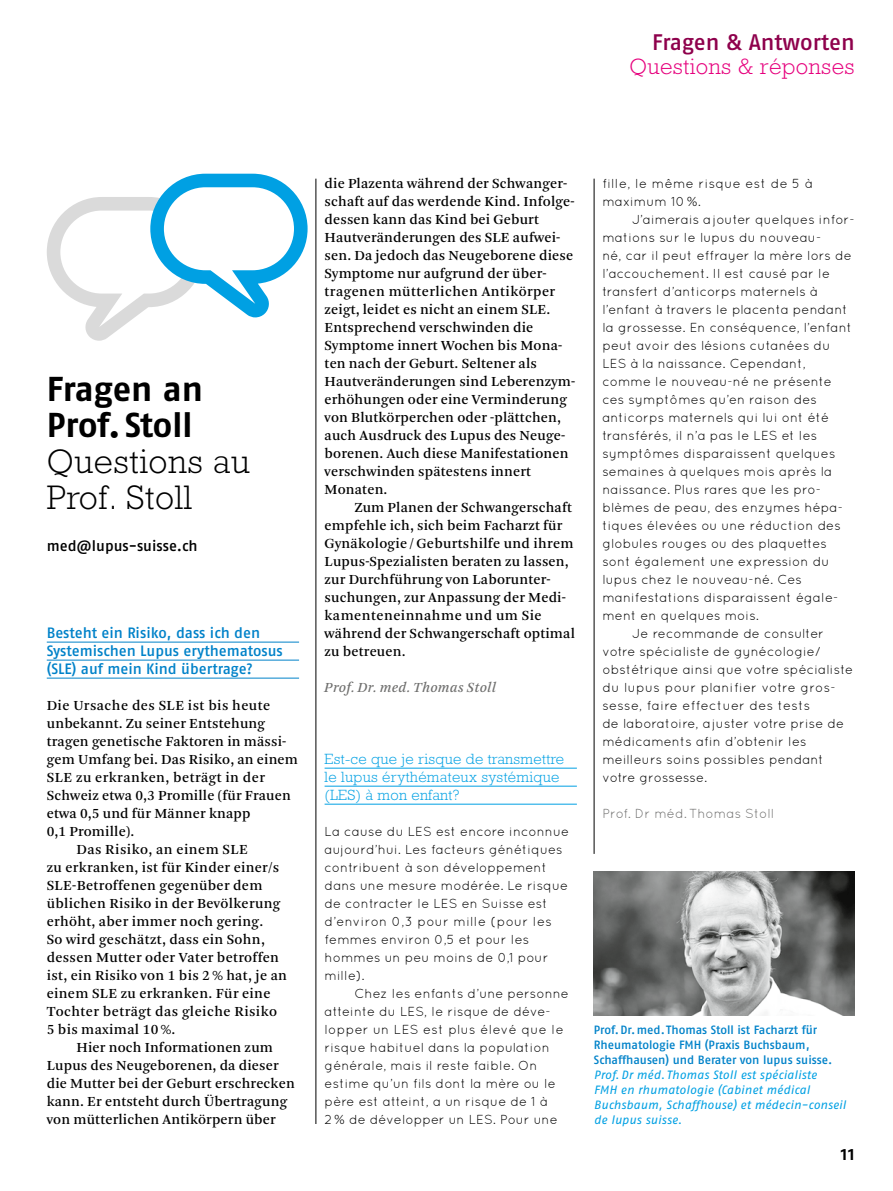
<style>
.page{position:relative;width:893px;height:1191px;background:#fff}
.page>*{position:absolute;margin:0;border:0;box-sizing:border-box;transform-origin:0 0}
.t1{font:300 34.5px/36px "Rockwell";letter-spacing:.02em;color:#000}
.t2{font:700 34.5px/36px "Fago No";letter-spacing:-.01em;color:#000}
.t3{font:300 22.5px "Rockwell";letter-spacing:.02em;color:#e6007d}
.t4{font:22.5px "Fago No Med";letter-spacing:-.005em;color:#8e004c}
.t5{font:19.5px "Fago No Med";color:#000}
.t6{font:15px/18px "Fago No Med";letter-spacing:-.005em;color:#0082c9}
.t7{font:300 15px/18px "Rockwell";letter-spacing:.02em;color:#00a0e3}
.t8{font:15px "Fago No Med";color:#000}
.t9{font:14.55px/18px "Arnhem";letter-spacing:.01em;color:#000}
.t10{font:14.55px "Arnhem";letter-spacing:.03em;color:#000}
.t11{font:italic 14.55px "Arnhem";letter-spacing:.01em;color:#6f6f6e}
.t12{font:13.05px/18px "Quicksand";letter-spacing:.01em;color:#000}
.t13{font:13.05px/18px "Quicksand";letter-spacing:.03em;color:#000}
.t14{font:13.05px "Quicksand";letter-spacing:.01em;color:#6f6f6e}
.t15{font:italic 12px/15px "Fago No";letter-spacing:.01em;color:#00a0e3}
.t16{font:12px/15px "Fago No Med";color:#0082c9}
</style>
<div class="page">
<img style="left:594px;top:872px;width:261px;height:144px">
<hr style="left:325px;top:768px;width:252px;height:1px;background:#00a0e3">
<hr style="left:325px;top:786px;width:252px;height:1px;background:#00a0e3">
<hr style="left:325px;top:804px;width:252px;height:1px;background:#00a0e3">
<hr style="left:594px;top:179px;width:1px;height:675px;background:#000">
<div style="left:306px;top:173px;width:28px;height:964px;background:#fff"></div>
<hr style="left:316px;top:179px;width:1px;height:945px;background:#000">
<svg style="left:47px;top:174px;width:261px;height:167px"></svg>
<hr style="left:47px;top:642px;width:252px;height:1px;background:#0082c9">
<hr style="left:47px;top:660px;width:252px;height:1px;background:#0082c9">
<hr style="left:47px;top:678px;width:252px;height:1px;background:#0082c9">
<h2 class="t4" style="left:652px;top:29px;width:204px">Fragen &amp; Antworten</h2>
<h2 class="t3" style="left:629px;top:53px;width:227px">Questions &amp; réponses</h2>
<h1 class="t2" style="left:47px;top:370px;width:158px">Fragen an<br>Prof. Stoll</h1>
<h1 class="t1" style="left:47px;top:443px;width:205px">Questions au<br>Prof. Stoll</h1>
<p class="t8" style="left:47px;top:537px;width:152px">med@lupus-suisse.ch</p>
<p class="t6" style="left:47px;top:623px;width:238px">Besteht ein Risiko, dass ich den<br>Systemischen Lupus erythematosus (SLE) auf mein Kind übertrage?</p>
<p class="t10" style="left:47px;top:697px;width:225px">Die Ursache des SLE ist bis heute</p>
<p class="t9" style="left:47px;top:714px;width:220px">unbekannt. Zu seiner Entstehung</p>
<p class="t9" style="left:47px;top:732px;width:241px">tragen genetische Faktoren in mässi-</p>
<p class="t9" style="left:47px;top:750px;width:253px">gem Umfang bei. Das Risiko, an einem</p>
<p class="t10" style="left:47px;top:769px;width:220px">SLE zu erkranken, beträgt in der</p>
<p class="t9" style="left:47px;top:786px;width:246px">Schweiz etwa 0,3 Promille (für Frauen</p>
<p class="t9" style="left:47px;top:804px;width:205px">etwa 0,5 und für Männer knapp</p>
<p class="t9" style="left:47px;top:822px;width:89px">0,1 Promille).</p>
<p class="t10" style="left:77px;top:841px;width:173px">Das Risiko, an einem SLE</p>
<p class="t9" style="left:47px;top:858px;width:234px">zu erkranken, ist für Kinder einer/s</p>
<p class="t9" style="left:47px;top:876px;width:217px">SLE-Betroffenen gegenüber dem</p>
<p class="t9" style="left:47px;top:894px;width:235px">üblichen Risiko in der Bevölkerung</p>
<p class="t9" style="left:47px;top:912px;width:218px">erhöht, aber immer noch gering.</p>
<p class="t9" style="left:47px;top:930px;width:220px">So wird geschätzt, dass ein Sohn,</p>
<p class="t9" style="left:47px;top:948px;width:234px">dessen Mutter oder Vater betroffen</p>
<p class="t9" style="left:47px;top:966px;width:242px">ist, ein Risiko von 1 bis 2 % hat, je an</p>
<p class="t9" style="left:47px;top:984px;width:225px">einem SLE zu erkranken. Für eine</p>
<p class="t10" style="left:47px;top:1003px;width:232px">Tochter beträgt das gleiche Risiko</p>
<p class="t9" style="left:47px;top:1020px;width:130px">5 bis maximal 10 %.</p>
<p class="t9" style="left:77px;top:1038px;width:198px">Hier noch Informationen zum</p>
<p class="t9" style="left:47px;top:1056px;width:233px">Lupus des Neugeborenen, da dieser</p>
<p class="t9" style="left:47px;top:1074px;width:250px">die Mutter bei der Geburt erschrecken</p>
<p class="t9" style="left:47px;top:1092px;width:242px">kann. Er entsteht durch Übertragung</p>
<p class="t9" style="left:47px;top:1110px;width:231px">von mütterlichen Antikörpern über</p>
<p class="t9" style="left:325px;top:174px;width:252px">die Plazenta während der Schwanger&shy;schaft auf das werdende Kind. Infolge&shy;dessen kann das Kind bei Geburt Hautveränderungen des SLE aufwei&shy;sen. Da jedoch das Neugeborene diese Symptome nur aufgrund der über&shy;tragenen mütterlichen Antikörper zeigt, leidet es nicht an einem SLE.<br>Entsprechend verschwinden die Symptome innert Wochen bis Mona&shy;ten nach der Geburt. Seltener als Hautveränderungen sind Leberenzym&shy;erhöhungen oder eine Verminderung von Blutkörperchen oder -plättchen, auch Ausdruck des Lupus des Neuge&shy;borenen. Auch diese Manifestationen verschwinden spätestens innert Monaten.</p>
<p class="t9" style="left:325px;top:498px;width:252px;text-indent:30px">Zum Planen der Schwangerschaft empfehle ich, sich beim Facharzt für<br>Gynäkologie /Geburtshilfe und ihrem<br>Lupus-Spezialisten beraten zu lassen, zur Durchführung von Laborunter&shy;suchungen, zur Anpassung der Medi&shy;kamenteneinnahme und um Sie während der Schwangerschaft optimal zu betreuen.</p>
<p class="t11" style="left:325px;top:679px;width:173px">Prof. Dr. med. Thomas Stoll</p>
<p class="t7" style="left:325px;top:749px;width:241px">Est-ce que je risque de transmettre le lupus érythémateux systémique (LES) à mon enfant?</p>
<p class="t12" style="left:325px;top:822px;width:246px">La cause du LES est encore inconnue aujourd’hui. Les facteurs génétiques contribuent à son développement dans une mesure modérée. Le risque de contracter le LES en Suisse est d’environ 0,3 pour mille (pour les femmes environ 0,5 et pour les hommes un peu moins de 0,1 pour mille).</p>
<p class="t12" style="left:325px;top:984px;width:246px;text-indent:30px">Chez les enfants d’une personne atteinte du LES, le risque de déve&shy;lopper un LES est plus élevé que le risque habituel dans la population générale, mais il reste faible. On estime qu’un fils dont la mère ou le père est atteint, a un risque de 1 à<br>2 % de développer un LES. Pour une</p>
<p class="t13" style="left:602px;top:174px;width:211px">fille, le même risque est de 5 à maximum 10 %.</p>
<p class="t12" style="left:632px;top:210px;width:224px">J’aimerais ajouter quelques infor-</p>
<p class="t12" style="left:602px;top:228px;width:220px">mations sur le lupus du nouveau-</p>
<p class="t12" style="left:602px;top:246px;width:251px">né, car il peut effrayer la mère lors de</p>
<p class="t12" style="left:602px;top:264px;width:229px">l’accouchement. Il est causé par le</p>
<p class="t12" style="left:602px;top:282px;width:217px">transfert d’anticorps maternels à</p>
<p class="t12" style="left:602px;top:300px;width:247px">l’enfant à travers le placenta pendant</p>
<p class="t12" style="left:602px;top:318px;width:251px">la grossesse. En conséquence, l’enfant</p>
<p class="t12" style="left:602px;top:336px;width:229px">peut avoir des lésions cutanées du</p>
<p class="t12" style="left:602px;top:354px;width:205px">LES à la naissance. Cependant,</p>
<p class="t12" style="left:602px;top:372px;width:231px">comme le nouveau-né ne présente</p>
<p class="t12" style="left:602px;top:390px;width:216px">ces symptômes qu’en raison des</p>
<p class="t12" style="left:602px;top:408px;width:228px">anticorps maternels qui lui ont été</p>
<p class="t12" style="left:602px;top:426px;width:216px">transférés, il n’a pas le LES et les</p>
<p class="t12" style="left:602px;top:444px;width:235px">symptômes disparaissent quelques</p>
<p class="t12" style="left:602px;top:462px;width:231px">semaines à quelques mois après la</p>
<p class="t12" style="left:602px;top:480px;width:220px">naissance. Plus rares que les pro-</p>
<p class="t12" style="left:602px;top:498px;width:242px">blèmes de peau, des enzymes hépa-</p>
<p class="t12" style="left:602px;top:516px;width:240px">tiques élevées ou une réduction des</p>
<p class="t12" style="left:602px;top:534px;width:226px">globules rouges ou des plaquettes</p>
<p class="t12" style="left:602px;top:552px;width:229px">sont également une expression du</p>
<p class="t12" style="left:602px;top:570px;width:201px">lupus chez le nouveau-né. Ces</p>
<p class="t12" style="left:602px;top:588px;width:238px">manifestations disparaissent égale-</p>
<p class="t12" style="left:602px;top:606px;width:158px">ment en quelques mois.</p>
<p class="t12" style="left:632px;top:624px;width:193px">Je recommande de consulter</p>
<p class="t12" style="left:602px;top:642px;width:220px">votre spécialiste de gynécologie/</p>
<p class="t12" style="left:602px;top:660px;width:252px">obstétrique ainsi que votre spécialiste</p>
<p class="t13" style="left:602px;top:678px;width:235px">du lupus pour planifier votre gros-</p>
<p class="t13" style="left:602px;top:696px;width:209px">sesse, faire effectuer des tests</p>
<p class="t12" style="left:602px;top:714px;width:243px">de laboratoire, ajuster votre prise de</p>
<p class="t12" style="left:602px;top:732px;width:206px">médicaments afin d’obtenir les</p>
<p class="t12" style="left:602px;top:750px;width:223px">meilleurs soins possibles pendant</p>
<p class="t12" style="left:602px;top:768px;width:106px">votre grossesse.</p>
<p class="t14" style="left:602px;top:806px;width:173px">Prof. Dr méd. Thomas Stoll</p>
<p class="t16" style="left:594px;top:1022px;width:240px">Prof.Dr.med. Thomas Stoll ist Facharzt für<br>Rheumatologie FMH (Praxis Buchsbaum,<br>Schaffhausen) und Berater von lupus suisse.</p>
<p class="t15" style="left:594px;top:1067px;width:254px">Prof.Dr méd. Thomas Stoll est spécialiste<br>FMH en rhumatologie (Cabinet médical Buchsbaum, Schaffhouse) et médecin-conseil de lupus suisse.</p>
<h3 class="t5" style="left:841px;top:1141px;width:15px">11</h3>
</div>
